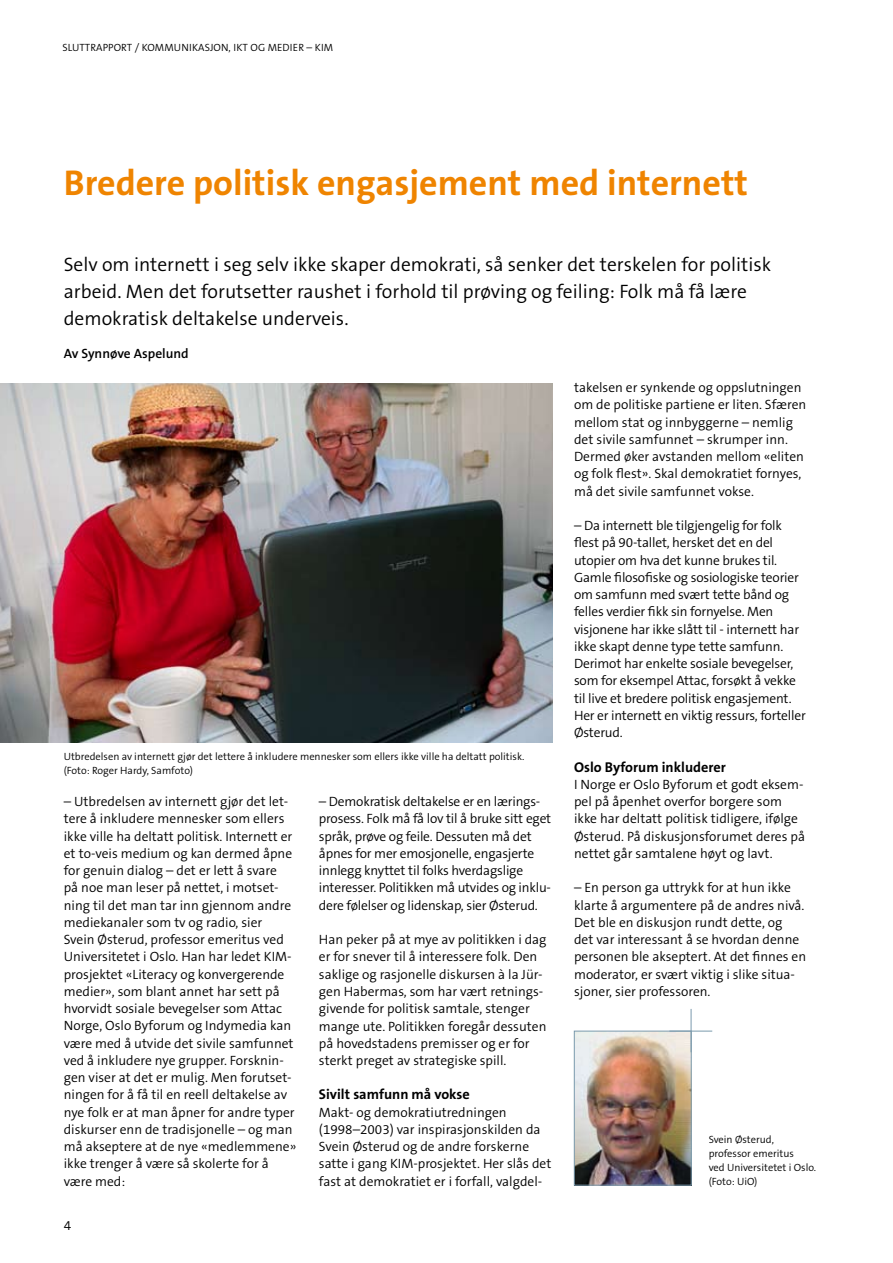
<style>
.page{position:relative;width:893px;height:1263px;background:#fff}
.page>*{position:absolute;margin:0;border:0;box-sizing:border-box;transform-origin:0 0}
.t1{font:700 36px "The Sans B7";color:#ef8400}
.t2{font:300 19.5px/27px "The Sans B4";color:#000}
.t3{font:700 14.25px "The Sans B7";color:#000}
.t4{font:300 13.5px/17.2px "The Sans B4";color:#000}
.t5{font:600 13.5px "The Sans B6";color:#000}
.t6{font:300 10.5px/14.2px "The Sans B4";color:#000}
</style>
<div class="page">
<img style="left:576px;top:1033px;width:114px;height:150px">
<div style="left:574px;top:1031px;width:118px;height:154px;border:1px solid #7a9aad"></div>
<img style="left:0;top:384px;width:553px;height:359px">
<hr style="left:691px;top:1009px;width:1px;height:43px;background:#7a9aad">
<hr style="left:669px;top:1031px;width:43px;height:1px;background:#7a9aad">
<p class="t6" style="left:62px;top:41px;width:213px">sluttrapport / komm unikasjon, ikt og medie</p>
<p class="t6" style="left:298px;top:41px;width:24px">r – kim</p>
<h1 class="t1" style="left:64px;top:164px;width:686px">Bredere politisk engasjement med internett</h1>
<h2 class="t2" style="left:64px;top:252px;width:709px">Selv om internett i seg selv ikke skaper demokrati, så senker det terskelen for politisk arbeid. Men det forutsetter raushet i forhold til prøving og feiling: Folk må få lære demokratisk deltakelse underveis.</h2>
<p class="t5" style="left:64px;top:346px;width:127px">Av Synnøve Aspelund</p>
<p class="t6" style="left:64px;top:750px;width:462px">Utbredelsen av internett gjør det lettere å inkludere mennesker som ellers ikke ville ha deltatt politisk. (Foto: Roger Hardy, Samfoto)</p>
<p class="t4" style="left:64px;top:794px;width:234px">– Utbredelsen av internett gjør det let&shy;tere å inkludere mennesker som ellers ikke ville ha deltatt politisk. Internett er et to-veis medium og kan dermed åpne for genuin dialog – det er lett å svare<br>på noe man leser på nettet, i motset&shy;ning til det man tar inn gjennom andre mediekanaler som tv og radio, sier Svein Østerud, professor emeritus ved<br>U niversitetet i Oslo. Han har ledet KIM&shy;prosjektet «Literacy og konvergerende medier», som blant annet har sett på hvorvidt sosiale bevegelser som Attac Norge, Oslo Byforum og Indymedia kan være med å utvide det sivile samfunnet ved å inkludere nye grupper. Forsknin&shy;gen viser at det er mulig. Men forutset&shy;ningen for å få til en reell deltakelse av nye folk er at man åpner for andre typer diskurser enn de tradisjonelle – og man må akseptere at de nye «medlemmene» ikke trenger å være så skolerte for å være med:</p>
<p class="t4" style="left:319px;top:794px;width:234px">– Demokratisk deltakelse er en lærings&shy;prosess. Folk må få lov til å bruke sitt eget språk, prøve og feile. Dessuten må det åpnes for mer emosjonelle, engasjerte innlegg knyttet til folks hverdagslige interesser. Politikken må utvides og inklu&shy;dere følelser og lidenskap, sier Østerud.</p>
<p class="t4" style="left:319px;top:932px;width:229px">Han peker på at mye av politikken i dag er for snever til å interessere folk. Den saklige og rasjonelle diskursen à la Jür&shy;gen Habermas, som har vært retnings&shy;givende for politisk samtale, stenger mange ute. Politikken foregår dessuten på hovedstadens premisser og er for sterkt preget av strategiske spill.</p>
<p class="t3" style="left:319px;top:1087px;width:152px">Sivilt samfunn må vokse</p>
<p class="t4" style="left:319px;top:1104px;width:234px">Makt- og demokratiutredningen (1998–2003) var inspirasjonskilden da Svein Østerud og de andre forskerne satte i gang KIM-prosjektet. Her slås det fast at demokratiet er i forfall, valgdel-</p>
<p class="t4" style="left:64px;top:1217px;width:9px">4</p>
<p class="t4" style="left:574px;top:380px;width:234px">takelsen er synkende og oppslutningen om de politiske partiene er liten. Sfæren mellom stat og innbyggerne – nemlig det sivile samfunnet – skrumper inn.<br>Dermed øker avstanden mellom «eliten og folk flest». Skal demokratiet fornyes, må det sivile samfunnet vokse.</p>
<p class="t4" style="left:574px;top:518px;width:233px">– Da internett ble tilgjengelig for folk flest på 90-tallet, hersket det en del utopier om hva det kunne brukes til.<br>Gamle filosofiske og sosiologiske teorier om samfunn med svært tette bånd og felles verdier fikk sin fornyelse. Men visjonene har ikke slått til - internett har ikke skapt denne type tette samfunn.<br>Derimot har enkelte sosiale bevegelser, som for eksempel Attac, forsøkt å vekke til live et bredere politisk engasjement.<br>Her er internett en viktig ressurs, forteller Østerud.</p>
<p class="t3" style="left:574px;top:759px;width:153px">Oslo Byforum inkluderer</p>
<p class="t4" style="left:574px;top:776px;width:232px">I Norge er Oslo Byforum et godt eksem&shy;pel på åpenhet overfor borgere som ikke har deltatt politisk tidligere, ifølge Østerud. På diskusjonsforumet deres på nettet går samtalene høyt og lavt.</p>
<p class="t4" style="left:574px;top:880px;width:234px">– En person ga uttrykk for at hun ikke klarte å argumentere på de andres nivå.<br>Det ble en diskusjon rundt dette, og<br>det var interessant å se hvordan denne personen ble akseptert. At det finnes en moderator, er svært viktig i slike situa&shy;sjoner, sier professoren.</p>
<p class="t6" style="left:709px;top:1132px;width:109px">Svein Østerud, professor emeritus<br>ved U niversitetet i Oslo. (Foto: U iO)</p>
</div>
